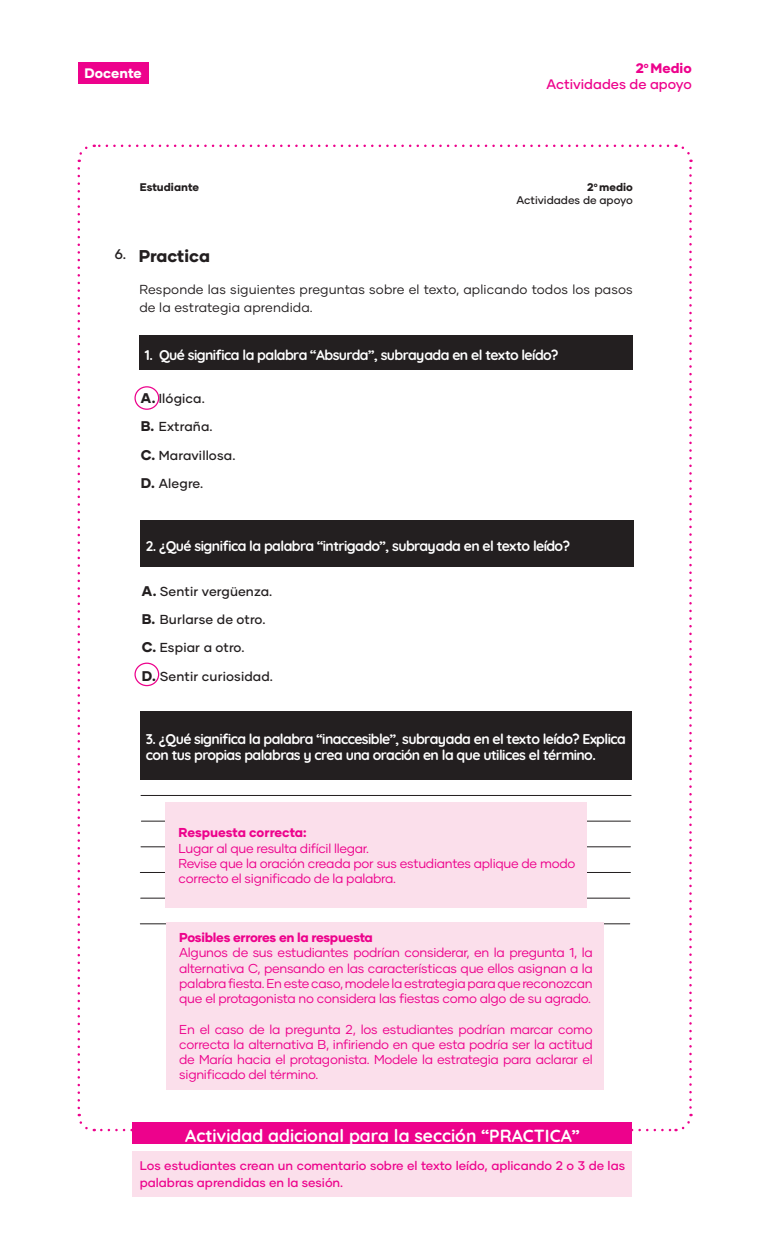
<style>
.page{position:relative;width:765px;height:1260px;background:#fff}
.page>*{position:absolute;margin:0;border:0;box-sizing:border-box;transform-origin:0 0}
.t1{font:700 17.5px "Quicksand";color:#fff}
.t2{font:800 17px "Gilmer";color:#231f20}
.t3{font:700 14px/16.9px "Quicksand";letter-spacing:-.04em;color:#fff}
.t4{font:500 14px "Gilmer";color:#231f20}
.t5{font:500 13.75px/16.2px "Gilmer";color:#ed028c;text-align:right}
.t6{font:800 13.75px "Gilmer";color:#fff}
.t7{font:500 13px/28.5px "Gilmer";letter-spacing:.01em;color:#231f20}
.t8{font:13px/18.1px "Gilmer";letter-spacing:.01em;color:#231f20}
.t9{font:12.88px/15.2px "Gilmer";letter-spacing:-.02em;color:#ed028c;text-align:justify}
.t10{font:800 12.88px "Gilmer";letter-spacing:-.02em;color:#ed028c}
.t11{font:800 12.88px "Gilmer";color:#ed028c}
.t12{font:500 12.5px/16.2px "Gilmer";color:#ed028c}
.t13{font:500 11px/13px "Gilmer";color:#231f20;text-align:right}
.t14{font:800 11px "Gilmer";color:#231f20}
.s1{font-weight:800}
.s2{font-weight:800;font-size:14px}
</style>
<div class="page">
<div style="left:78px;top:62px;width:70px;height:22px;background:#ed028c"></div>
<svg style="left:77px;top:168px;width:18px;height:964px"></svg>
<svg style="left:101px;top:1114px;width:592px;height:17px"></svg>
<svg style="left:676px;top:144px;width:16px;height:964px"></svg>
<svg style="left:77px;top:144px;width:591px;height:18px"></svg>
<div style="left:139px;top:336px;width:494px;height:34px;background:#231f20"></div>
<div style="left:140px;top:520px;width:494px;height:47px;background:#231f20"></div>
<div style="left:140px;top:711px;width:492px;height:68px;background:#231f20"></div>
<hr style="left:141px;top:795px;width:490px;height:1px;background:#231f20">
<hr style="left:140px;top:872px;width:490px;height:1px;background:#231f20">
<hr style="left:141px;top:821px;width:489px;height:1px;background:#231f20">
<hr style="left:141px;top:898px;width:489px;height:1px;background:#231f20">
<hr style="left:141px;top:846px;width:489px;height:1px;background:#231f20">
<hr style="left:140px;top:923px;width:490px;height:1px;background:#231f20">
<div style="left:134px;top:386px;width:25px;height:24px;border:1px solid #ed028c;border-radius:50%"></div>
<div style="left:134px;top:663px;width:25px;height:23px;border:1px solid #ed028c;border-radius:50%"></div>
<div style="left:165px;top:803px;width:421px;height:105px;background:#fbdfeb"></div>
<div style="left:166px;top:922px;width:437px;height:167px;background:#fbdfeb"></div>
<div style="left:133px;top:1123px;width:499px;height:21px;background:#ed028c"></div>
<div style="left:133px;top:1151px;width:499px;height:45px;background:#fbdfeb"></div>
<p class="t6" style="left:85px;top:65px;width:59px">Docente</p>
<p class="t5" style="left:547px;top:60px;width:147px"><span class="s1">2</span><sup>o</sup> <span class="s1">Medio<br></span>Actividades de apoyo</p>
<p class="t14" style="left:140px;top:180px;width:61px">Estudiante</p>
<p class="t13" style="left:516px;top:180px;width:118px"><span class="s1">2</span><sup>o</sup> <span class="s1">medio<br></span>Actividades de apoyo</p>
<p class="t4" style="left:115px;top:246px;width:13px">6.</p>
<p class="t2" style="left:139px;top:245px;width:73px">Practica</p>
<p class="t8" style="left:139px;top:280px;width:495px">Responde las siguientes preguntas sobre el texto, aplicando todos los pasos de la estrategia aprendida.</p>
<p class="t3" style="left:145px;top:345px;width:415px">1. Qué significa la palabra “Absurda”, subrayada en el texto leído?</p>
<p class="t7" style="left:141px;top:384px;width:96px"><span class="s2">A.</span> Ilógica.<br><span class="s2">B.</span> Extraña.<br><span class="s2">C.</span> Maravillosa.<br><span class="s2">D.</span> Alegre.</p>
<p class="t3" style="left:146px;top:536px;width:426px">2. ¿Qué significa la palabra “intrigado”, subrayada en el texto leído?</p>
<p class="t7" style="left:142px;top:577px;width:133px"><span class="s2">A.</span> Sentir vergüenza.<br><span class="s2">B.</span> Burlarse de otro.<br><span class="s2">C.</span> Espiar a otro.<br><span class="s2">D.</span> Sentir curiosidad.</p>
<p class="t3" style="left:146px;top:729px;width:482px">3. ¿Qué significa la palabra “inaccesible”, subrayada en el texto leído? Explica con tus propias palabras y crea una oración en la que utilices el término.</p>
<p class="t11" style="left:179px;top:825px;width:130px">Respuesta correcta:</p>
<p class="t9" style="left:179px;top:840px;width:192px">Lugar al que resulta difícil llegar.</p>
<p class="t9" style="left:179px;top:856px;width:398px">Revise que la oración creada por sus estudiantes aplique de modo correcto el significado de la palabra.</p>
<p class="t10" style="left:179px;top:929px;width:195px">Posibles errores en la respuesta</p>
<p class="t9" style="left:179px;top:945px;width:415px">Algunos de sus estudiantes podrían considerar, en la pregunta 1, la alternativa C, pensando en las características que ellos asignan a la palabra fiesta. En este caso, modele la estrategia para que reconozcan que el protagonista no considera las fiestas como algo de su agrado.</p>
<p class="t9" style="left:179px;top:1021px;width:415px">En el caso de la pregunta 2, los estudiantes podrían marcar como correcta la alternativa B, infiriendo en que esta podría ser la actitud de María hacia el protagonista. Modele la estrategia para aclarar el significado del término.</p>
<p class="t1" style="left:185px;top:1122px;width:396px">Actividad adicional para la sección “PRACTICA”</p>
<p class="t12" style="left:140px;top:1158px;width:487px">Los estudiantes crean un comentario sobre el texto leído, aplicando 2 o 3 de las palabras aprendidas en la sesión.</p>
</div>
